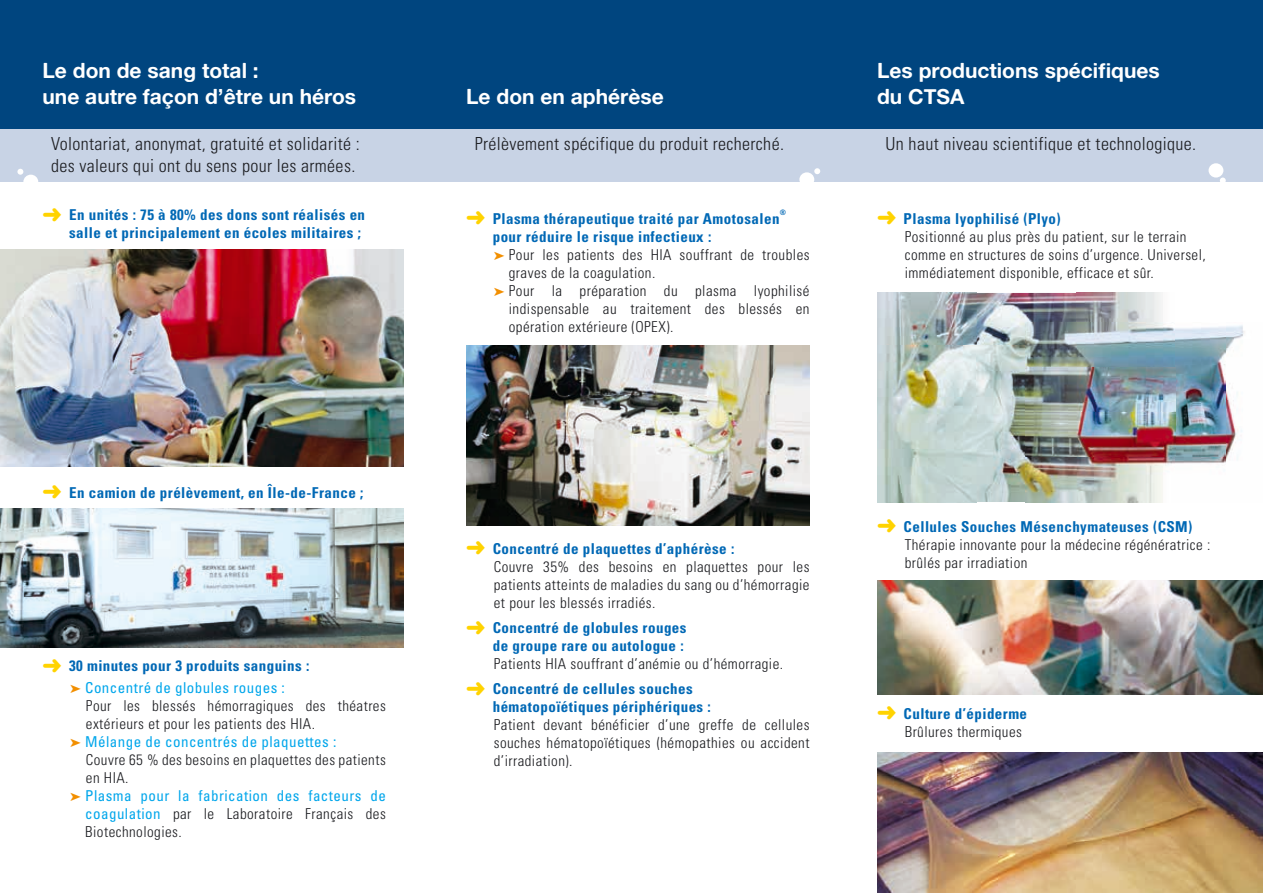
<style>
.page{position:relative;width:1263px;height:893px;background:#fff}
.page>*{position:absolute;margin:0;border:0;box-sizing:border-box;transform-origin:0 0}
.t1{font:21px/25.2px "Alte Haas Grotesk Bold";color:#fff}
.t2{font:300 condensed 18px/21.6px "Univers LT";letter-spacing:.02em;color:#1b1c20}
.t3{font:300 condensed 15px/18px "Univers LT";letter-spacing:.03em;color:#1b1c20}
.t4{font:700 condensed 15px/18px "Univers LT";letter-spacing:.03em;color:#0068b5;text-align:right}
.t5{font:condensed 15px "Univers LT";letter-spacing:.03em;color:#00a6eb}
.t6{font:700 condensed 7.5px "Univers LT";color:#0068b5}
.s1{color:#ffd300}
.s2{color:#f28f00}
.s3{font-weight:400;color:#00a6eb}
.s4{font-weight:700;color:#0068b5}
</style>
<div class="page">
<div style="left:0;top:43px;width:1263px;height:139px;background:#c8d3e5"></div>
<div style="left:0;top:0;width:1263px;height:129px;background:#00457f"></div>
<img style="left:877px;top:753px;width:386px;height:140px">
<img style="left:877px;top:580px;width:386px;height:114px">
<img style="left:0;top:250px;width:404px;height:216px">
<div style="left:799px;top:172px;width:15px;height:15px;background:#fff;border-radius:50%"></div>
<div style="left:1208px;top:163px;width:15px;height:15px;background:#fff;border-radius:50%"></div>
<div style="left:23px;top:175px;width:15px;height:14px;background:#fff;border-radius:50%"></div>
<svg style="left:814px;top:168px;width:6px;height:6px"></svg>
<svg style="left:1220px;top:178px;width:6px;height:4px"></svg>
<svg style="left:17px;top:169px;width:6px;height:6px"></svg>
<img style="left:466px;top:345px;width:343px;height:180px">
<img style="left:877px;top:293px;width:199px;height:52px">
<img style="left:1076px;top:293px;width:87px;height:29px">
<img style="left:877px;top:345px;width:100px;height:157px">
<img style="left:977px;top:345px;width:48px;height:105px">
<img style="left:977px;top:450px;width:48px;height:52px">
<img style="left:1076px;top:502px;width:100px;height:1px">
<img style="left:1025px;top:322px;width:220px;height:180px">
<img style="left:0;top:508px;width:404px;height:139px">
<h1 class="t1" style="left:43px;top:58px;width:315px">Le don de sang total :<br>une autre façon d’être un héros</h1>
<h1 class="t1" style="left:466px;top:83px;width:199px">Le don en aphérèse</h1>
<h1 class="t1" style="left:877px;top:58px;width:284px">Les productions spécifiques du CTSA</h1>
<p class="t2" style="left:51px;top:133px;width:310px">Volontariat, anonymat, gratuité et solidarité : des valeurs qui ont du sens pour les armées.</p>
<p class="t2" style="left:475px;top:133px;width:311px">Prélèvement spécifique du produit recherché.</p>
<p class="t2" style="left:885px;top:133px;width:312px">Un haut niveau scientifique et technologique.</p>
<p class="t4" style="left:43px;top:206px;width:324px"><span class="s1">➜</span> En unités : 75 à 80% des dons sont réalisés en salle et principalement en écoles militaires ;</p>
<p class="t4" style="left:43px;top:483px;width:322px"><span class="s1">➜</span> En camion de prélèvement, en Île-de-France ;</p>
<p class="t4" style="left:43px;top:654px;width:268px;line-height:22.2px;text-align:center"><span class="s1">➜</span> 30 minutes pour 3 produits sanguins : <span class="s2">➤</span> <span class="s3">Concentré de globules rouges :</span></p>
<p class="t3" style="left:86px;top:697px;width:301px">Pour les blessés hémorragiques des théatres</p>
<p class="t3" style="left:86px;top:715px;width:231px">extérieurs et pour les patients des HIA.</p>
<p class="t5" style="left:70px;top:732px;width:268px"><span class="s2">➤</span> Mélange de concentrés de plaquettes :</p>
<p class="t3" style="left:86px;top:751px;width:301px">Couvre 65 % des besoins en plaquettes des patients</p>
<p class="t3" style="left:86px;top:769px;width:44px">en HIA.</p>
<p class="t5" style="left:70px;top:786px;width:317px"><span class="s2">➤</span> Plasma pour la fabrication des facteurs de</p>
<p class="t3" style="left:85px;top:805px;width:302px"><span class="s3">coagulation</span> par le Laboratoire Français des</p>
<p class="t3" style="left:85px;top:823px;width:98px">Biotechnologies.</p>
<p class="t4" style="left:466px;top:209px;width:315px"><span class="s1">➜</span> Plasma thérapeutique traité par Amotosalen</p>
<p class="t6" style="left:780px;top:207px;width:8px">®</p>
<p class="t4" style="left:493px;top:227px;width:220px">pour réduire le risque infectieux :</p>
<p class="t3" style="left:494px;top:245px;width:317px"><span class="s2">➤</span> Pour les patients des HIA souffrant de troubles</p>
<p class="t3" style="left:509px;top:263px;width:148px">graves de la coagulation.</p>
<p class="t3" style="left:494px;top:281px;width:317px"><span class="s2">➤</span> Pour la préparation du plasma lyophilisé</p>
<p class="t3" style="left:509px;top:299px;width:302px">indispensable au traitement des blessés en</p>
<p class="t3" style="left:509px;top:317px;width:166px">opération extérieure (OPEX).</p>
<p class="t3" style="left:905px;top:209px;width:303px;text-indent:-28px"><span class="s1">➜</span> <span class="s4">Plasma lyophilisé (Plyo)<br></span>Positionné au plus près du patient, sur le terrain comme en structures de soins d’urgence. Universel, immédiatement disponible, efficace et sûr.</p>
<p class="t3" style="left:494px;top:540px;width:317px;text-indent:-28px"><span class="s1">➜</span> <span class="s4">Concentré de plaquettes d’aphérèse :<br></span>Couvre 35% des besoins en plaquettes pour les patients atteints de maladies du sang ou d’hémorragie et pour les blessés irradiés.</p>
<p class="t4" style="left:466px;top:619px;width:222px"><span class="s1">➜</span> Concentré de globules rouges de groupe rare ou autologue :</p>
<p class="t3" style="left:466px;top:651px;width:318px;line-height:25.2px;text-indent:28px">Patients HIA souffrant d’anémie ou d’hémorragie. <span class="s1">➜</span> <span class="s4">Concentré de cellules souches</span></p>
<p class="t4" style="left:493px;top:698px;width:220px">hématopoïétiques périphériques :</p>
<p class="t3" style="left:494px;top:716px;width:317px;text-align:justify">Patient devant bénéficier d’une greffe de cellules souches hématopoïétiques (hémopathies ou accident d’irradiation).</p>
<p class="t3" style="left:905px;top:517px;width:307px;text-indent:-28px"><span class="s1">➜</span> <span class="s4">Cellules Souches Mésenchymateuses (CSM)<br></span>Thérapie innovante pour la médecine régénératrice : brûlés par irradiation</p>
<p class="t3" style="left:905px;top:704px;width:124px;text-indent:-28px"><span class="s1">➜</span> <span class="s4">Culture d’épiderme<br></span>Brûlures thermiques</p>
</div>
